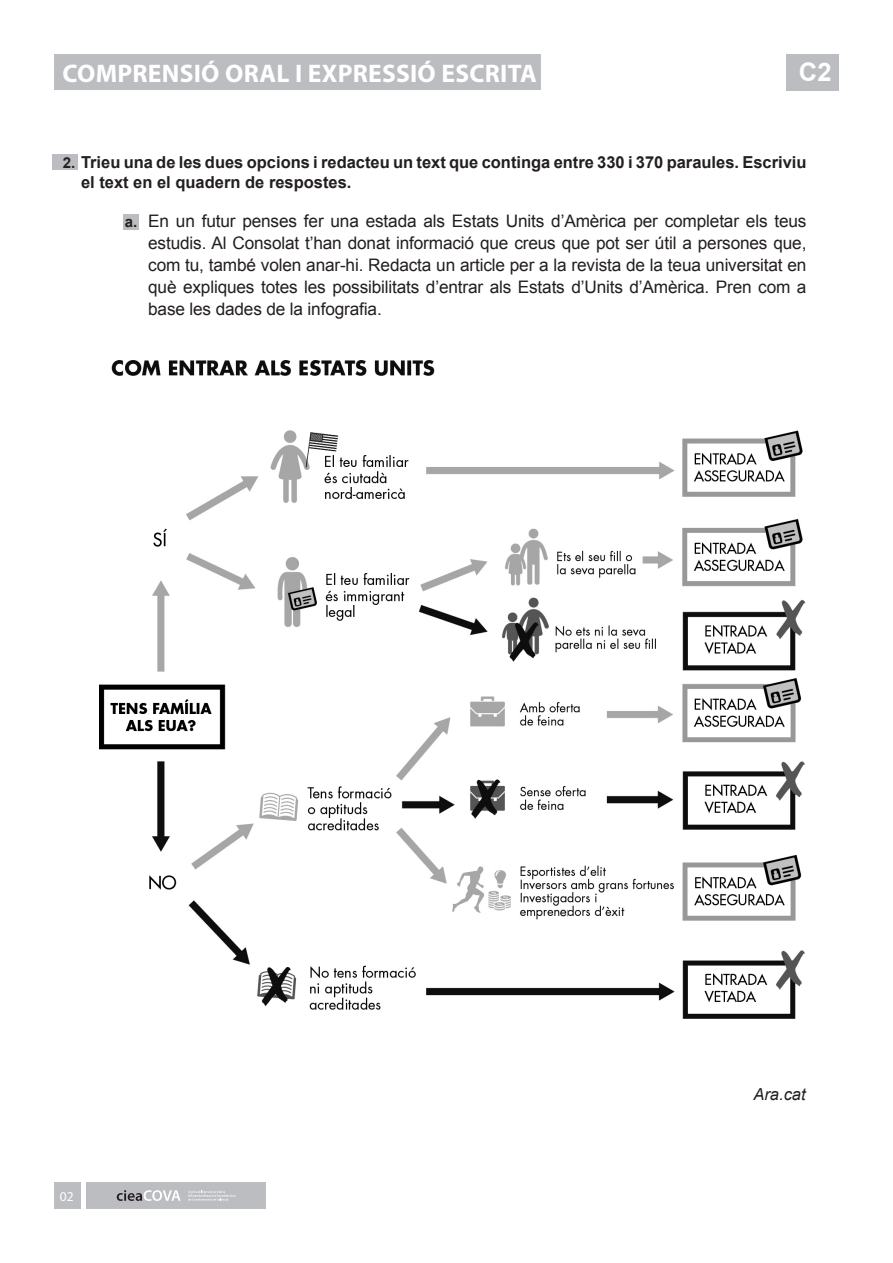
<style>
.page{position:relative;width:893px;height:1263px;background:#fff}
.page>*{position:absolute;margin:0;border:0;box-sizing:border-box;transform-origin:0 0}
.Navegadors_esquerra{font:700 25.5px "Myriad Pro";letter-spacing:.01em;color:#fff}
.t1{font:700 25.5px "Arial";color:#fff}
.SUBENUNCIAT{font:17.25px/21.8px "Arial";letter-spacing:-.01em;color:#231f20;text-align:justify}
.ENUNCIAT{font:700 16.5px/19.8px "Arial";color:#231f20}
.paragraf_emplenar{font:italic 16.5px "Arial";color:#231f20}
.t2{font:700 15px "Arial";color:#231f20}
.t3{font:13.5px "Myriad Pro";color:#fff}
.s1{font-size:15px}
</style>
<div class="page">
<div style="left:54px;top:1182px;width:27px;height:27px;background:#bcbdc0"></div>
<div style="left:87px;top:1182px;width:179px;height:27px;background:#bcbdc0"></div>
<svg style="left:117px;top:1190px;width:64px;height:11px"></svg>
<svg style="left:188px;top:1190px;width:48px;height:10px"></svg>
<div style="left:787px;top:54px;width:52px;height:37px;background:#bcbdc0"></div>
<div style="left:124px;top:214px;width:15px;height:16px;background:#bcbdc0"></div>
<img style="left:100px;top:360px;width:706px;height:659px">
<div style="left:52px;top:155px;width:26px;height:15px;background:#bcbdc0"></div>
<div style="left:54px;top:54px;width:487px;height:36px;background:#bcbdc0"></div>
<svg style="left:560px;top:909px;width:7px;height:8px"></svg>
<p class="Navegadors_esquerra" style="left:63px;top:56px;width:476px">COMPRENSIÓ ORAL I EXPRESSIÓ ESCRITA</p>
<h1 class="t1" style="left:799px;top:56px;width:34px">C2</h1>
<p class="ENUNCIAT" style="left:81px;top:153px;width:727px;text-indent:-18px"><span class="s1">2.</span> Trieu una de les dues opcions i redacteu un text que continga entre 330 i 370 paraules. Escriviu el text en el quadern de respostes.</p>
<p class="t2" style="left:125px;top:212px;width:14px">a.</p>
<p class="SUBENUNCIAT" style="left:148px;top:211px;width:660px">En un futur penses fer una estada als Estats Units d’Amèrica per completar els teus estudis. Al Consolat t’han donat informació que creus que pot ser útil a persones que, com tu, també volen anar-hi. Redacta un article per a la revista de la teua universitat en què expliques totes les possibilitats d’entrar als Estats d’Units d’Amèrica. Pren com a base les dades de la infografia.</p>
<p class="t3" style="left:60px;top:1188px;width:15px">02</p>
<p class="paragraf_emplenar" style="left:753px;top:1083px;width:54px">Ara.cat</p>
</div>
